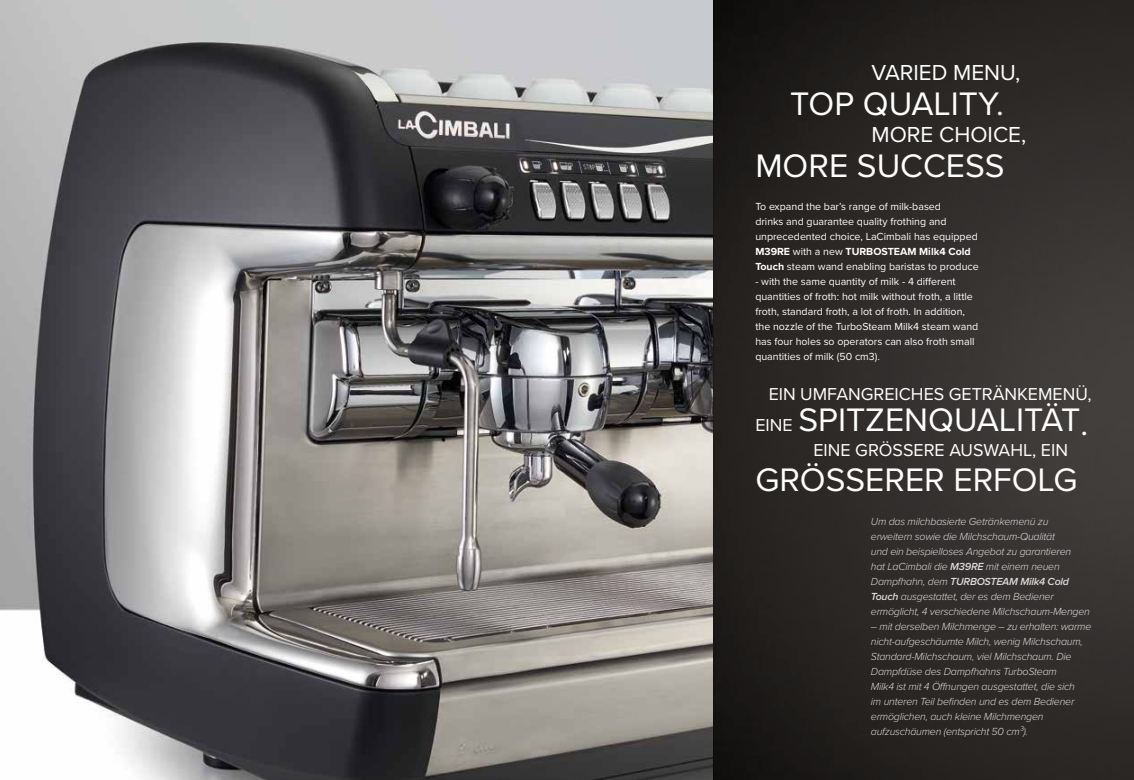
<style>
.page{position:relative;width:1134px;height:780px;background:#fff}
.page>*{position:absolute;margin:0;border:0;box-sizing:border-box;transform-origin:0 0}
.t1{font:33.75px "Proxima Nova";color:#fff}
.t2{font:22.5px "Proxima Nova";color:#fff}
.t3{font:17.88px "Proxima Nova";color:#fff}
.t4{font:italic 300 10.62px/15px "Proxima Nova";letter-spacing:-.02em;color:#dadada}
.t5{font:10.62px/15px "Proxima Nova";color:#fff}
.s1{font-weight:700}
.s2{font-size:17.88px}
.s3{font-weight:600}
</style>
<div class="page">
<img style="left:0;top:0;width:713px;height:780px">
<img style="left:713px;top:0;width:421px;height:780px">
<h2 class="t2" style="left:871px;top:55px;width:150px">VARIED MENU,</h2>
<h1 class="t1" style="left:790px;top:78px;width:215px">TOP QUALITY.</h1>
<h2 class="t2" style="left:871px;top:118px;width:156px">MORE CHOICE,</h2>
<h1 class="t1" style="left:755px;top:141px;width:251px">MORE SUCCESS</h1>
<p class="t5" style="left:755px;top:198px;width:225px">To expand the bar’s range of milk-based<br>drinks and guarantee quality frothing and unprecedented choice, LaCimbali has equipped <span class="s1">M39RE</span> with a new <span class="s1">TURBOSTEAM Milk4 Cold Touch</span> steam wand enabling baristas to produce</p>
<p class="t5" style="left:755px;top:274px;width:224px">- with the same quantity of milk - 4 different quantities of froth: hot milk without froth, a little froth, standard froth, a lot of froth. In addition, the nozzle of the TurboSteam Milk4 steam wand has four holes so operators can also froth small quantities of milk (50 cm3).</p>
<h3 class="t3" style="left:769px;top:380px;width:324px">EIN UMFANGREICHES GETRÄNKEMENÜ,</h3>
<h1 class="t1" style="left:755px;top:394px;width:334px"><span class="s2">EINE</span> SPITZENQUALITÄT.</h1>
<h3 class="t3" style="left:813px;top:436px;width:256px">EINE GRÖSSERE AUSWAHL, EIN</h3>
<h1 class="t1" style="left:755px;top:454px;width:324px">GRÖSSERER ERFOLG</h1>
<p class="t4" style="left:871px;top:514px;width:220px">Um das milchbasierte Getränkemenü zu erweitern sowie die Milchschaum-Qualität<br>und ein beispielloses Angebot zu garantieren<br>hat LaCimbali die <span class="s3">M39RE</span> mit einem neuen Dampfhahn, dem <span class="s3">TURBOSTEAM Milk4 Cold Touch</span> ausgestattet, der es dem Bediener ermöglicht, 4 verschiedene Milchschaum-Mengen</p>
<p class="t4" style="left:871px;top:619px;width:222px">– mit derselben Milchmenge – zu erhalten: warme nicht-aufgeschäumte Milch, wenig Milchschaum, Standard-Milchschaum, viel Milchschaum. Die Dampfdüse des Dampfhahns TurboSteam<br>Milk4 ist mit 4 Öffnungen ausgestattet, die sich<br>im unteren Teil befinden und es dem Bediener ermöglichen, auch kleine Milchmengen aufzuschäumen (entspricht 50 cm³).</p>
</div>
